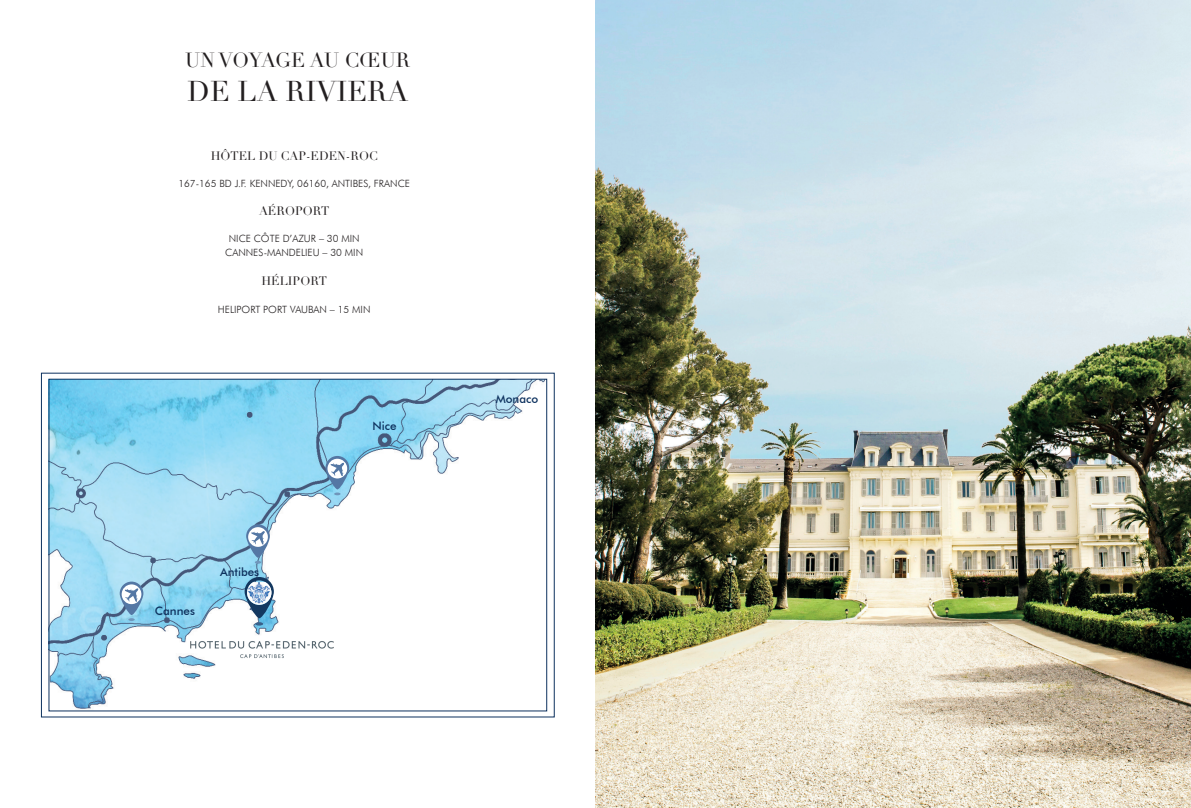
<style>
.page{position:relative;width:1191px;height:808px;background:#fff}
.page>*{position:absolute;margin:0;border:0;box-sizing:border-box;transform-origin:0 0}
.t1{font:28px "Didot";color:#231f20}
.t2{font:20px "Didot";letter-spacing:-.01em;color:#231f20}
.t3{font:12px "Didot";color:#231f20}
.t4{font:500 11.6px "Futura BT";color:#0d315e}
.t5{font:300 10px "Futura BT";color:#231f20}
</style>
<div class="page">
<img style="left:595px;top:0;width:596px;height:808px">
<img style="left:49px;top:381px;width:498px;height:337px">
<svg style="left:245px;top:577px;width:29px;height:49px"></svg>
<img style="left:247px;top:582px;width:19px;height:23px">
<img style="left:247px;top:587px;width:24px;height:17px">
<img style="left:191px;top:639px;width:142px;height:22px">
<svg style="left:120px;top:582px;width:23px;height:39px"></svg>
<svg style="left:246px;top:524px;width:24px;height:40px"></svg>
<svg style="left:325px;top:456px;width:24px;height:39px"></svg>
<p class="t2" style="left:185px;top:48px;width:227px">UN VOYAGE AU CŒUR</p>
<p class="t1" style="left:187px;top:74px;width:222px">DE LA RIVIERA</p>
<p class="t3" style="left:211px;top:149px;width:168px">HÔTEL DU CAP-EDEN-ROC</p>
<p class="t5" style="left:178px;top:177px;width:233px">167-165 BD J.F. KENNEDY, 06160, ANTIBES, FRANCE</p>
<p class="t3" style="left:259px;top:204px;width:72px">AÉROPORT</p>
<p class="t5" style="left:229px;top:232px;width:132px">NICE CÔTE D’AZUR – 30 MIN</p>
<p class="t5" style="left:225px;top:246px;width:139px">CANNES-MANDELIEU – 30 MIN</p>
<p class="t3" style="left:261px;top:274px;width:67px">HÉLIPORT</p>
<p class="t5" style="left:218px;top:304px;width:154px">HELIPORT PORT VAUBAN – 15 MIN</p>
<p class="t4" style="left:155px;top:604px;width:42px">Cannes</p>
<p class="t4" style="left:220px;top:564px;width:41px">Antibes</p>
<p class="t4" style="left:372px;top:419px;width:26px">Nice</p>
<p class="t4" style="left:496px;top:391px;width:44px">Monaco</p>
</div>
